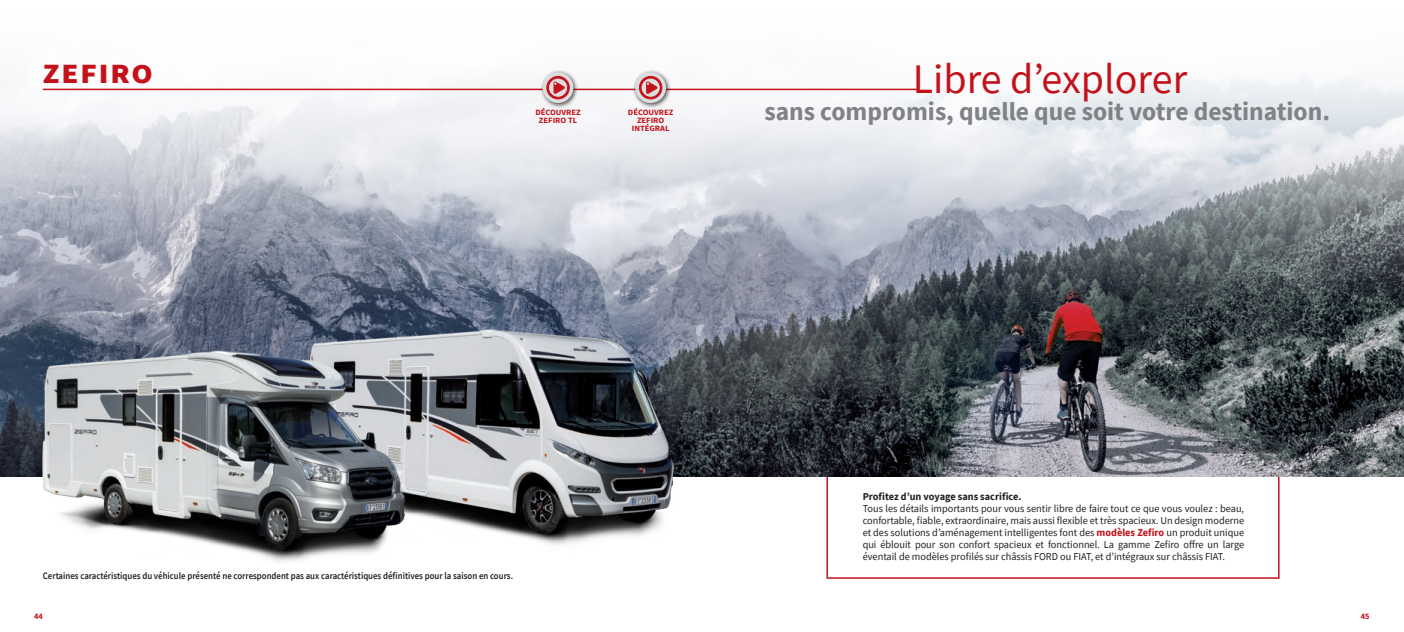
<style>
.page{position:relative;width:1404px;height:632px;background:#fff}
.page>*{position:absolute;margin:0;border:0;box-sizing:border-box;transform-origin:0 0}
.t1{font:42px "Source Sans Pro";color:#c4121a}
.t2{font:900 27.75px "Source Sans Pro";letter-spacing:.06em;color:#c4121a;scale:1.11 1}
.t3{font:700 25.5px "Source Sans Pro";color:#808285}
.t4{font:10.5px/12px "Source Sans Pro";color:#231f20;text-align:justify}
.t5{font:700 10.5px "Source Sans Pro";color:#231f20}
.t6{font:600 9.75px "Source Sans Pro";color:#231f20;scale:.9 1}
.t7{font:700 8.25px "Source Sans Pro";color:#c4121a}
.t8{font:700 8.02px "Source Sans Pro";color:#c4121a;scale:1.06 1}
.s1{font-weight:700;color:#c4121a}
</style>
<div class="page">
<svg style="left:825px;top:476px;width:455px;height:103px"></svg>
<img style="left:0;top:76px;width:1403px;height:400px">
<img style="left:433px;top:309px;width:273px;height:236px">
<img style="left:28px;top:296px;width:405px;height:266px">
<hr style="left:43px;top:89px;width:875px;height:1px;background:#c4121a">
<div style="left:539px;top:69px;width:39px;height:39px;background:#231f20;opacity:.75"></div>
<div style="left:542px;top:72px;width:31px;height:31px;background:#dcdddf;border-radius:50%"></div>
<svg style="left:546px;top:76px;width:23px;height:23px"></svg>
<div style="left:632px;top:69px;width:39px;height:39px;background:#231f20;opacity:.75"></div>
<div style="left:635px;top:72px;width:31px;height:31px;background:#dcdddf;border-radius:50%"></div>
<svg style="left:639px;top:76px;width:23px;height:23px"></svg>
<p class="t2" style="left:43px;top:54px;width:101px">ZEFIRO</p>
<p class="t8" style="left:535px;top:107px;width:44px">DÉCOUVREZ</p>
<p class="t8" style="left:539px;top:115px;width:38px">ZEFIRO TL</p>
<p class="t8" style="left:628px;top:107px;width:44px">DÉCOUVREZ</p>
<p class="t8" style="left:637px;top:115px;width:27px">ZEFIRO</p>
<p class="t8" style="left:632px;top:123px;width:37px">INTÉGRAL</p>
<p class="t1" style="left:912px;top:52px;width:276px">Libre d’explorer</p>
<p class="t3" style="left:764px;top:94px;width:567px">sans compromis, quelle que soit votre destination.</p>
<p class="t6" style="left:43px;top:569px;width:524px">Certaines caractéristiques du véhicule présenté ne correspondent pas aux caractéristiques définitives pour la saison en cours.</p>
<p class="t7" style="left:34px;top:610px;width:10px">44</p>
<p class="t5" style="left:862px;top:489px;width:160px">Profitez d’un voyage sans sacrifice.</p>
<p class="t4" style="left:862px;top:502px;width:383px">Tous les détails importants pour vous sentir libre de faire tout ce que vous voulez : beau, confortable, fiable, extraordinaire, mais aussi flexible et très spacieux. Un design moderne et des solutions d’aménagement intelligentes font des <span class="s1">modèles Zefiro</span> un produit unique qui éblouit pour son confort spacieux et fonctionnel. La gamme Zefiro offre un large éventail de modèles profilés sur châssis FORD ou FIAT, et d’intégraux sur châssis FIAT.</p>
<p class="t7" style="left:1360px;top:610px;width:10px">45</p>
</div>
